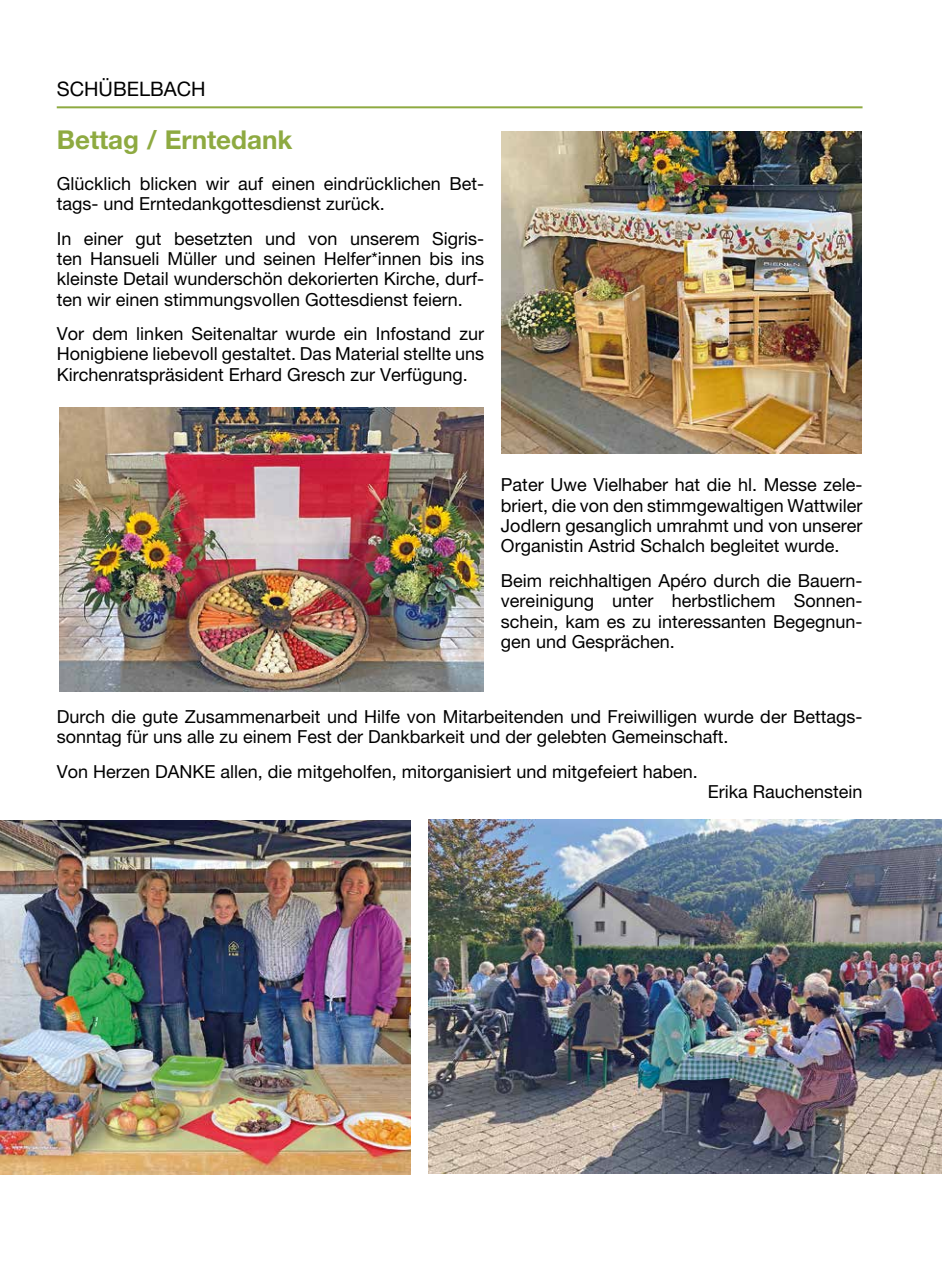
<style>
.page{position:relative;width:942px;height:1276px;background:#fff}
.page>*{position:absolute;margin:0;border:0;box-sizing:border-box;transform-origin:0 0}
.t1{font:700 26px "Helvetica Neue LT Pro";color:#8eaa41}
.t2{font:20px "Helvetica Neue LT Pro";color:#000}
.t3{font:18px/20.4px "Helvetica Neue LT Pro";color:#000;text-align:justify}
</style>
<div class="page">
<hr style="left:57px;top:106px;width:805px;height:2px;background:#8eaa41">
<img style="left:501px;top:132px;width:360px;height:321px">
<img style="left:59px;top:407px;width:424px;height:284px">
<img style="left:428px;top:819px;width:513px;height:354px">
<img style="left:0;top:820px;width:410px;height:354px">
<p class="t2" style="left:57px;top:77px;width:150px">SCHÜBELBACH</p>
<h1 class="t1" style="left:57px;top:124px;width:237px">Bettag / Erntedank</h1>
<p class="t3" style="left:57px;top:173px;width:428px">Glücklich blicken wir auf einen eindrücklichen Bet&shy;tags- und Erntedankgottesdienst zurück.</p>
<p class="t3" style="left:57px;top:228px;width:429px">In einer gut besetzten und von unserem Sigris&shy;ten Hansueli Müller und seinen Helfer*innen bis ins kleinste Detail wunderschön dekorierten Kirche, durf&shy;ten wir einen stimmungsvollen Gottesdienst feiern.</p>
<p class="t3" style="left:57px;top:323px;width:429px">Vor dem linken Seitenaltar wurde ein Infostand zur Honigbiene liebevoll gestaltet. Das Material stellte uns Kirchenratspräsident Erhard Gresch zur Verfügung.</p>
<p class="t3" style="left:501px;top:474px;width:363px">Pater Uwe Vielhaber hat die hl. Messe zele&shy;briert, die von den stimmgewaltigen Wattwiler Jodlern gesanglich umrahmt und von unserer Organistin Astrid Schalch begleitet wurde.</p>
<p class="t3" style="left:501px;top:570px;width:363px">Beim reichhaltigen Apéro durch die Bauern&shy;vereinigung unter herbstlichem Sonnen&shy;schein, kam es zu interessanten Begegnun&shy;gen und Gesprächen.</p>
<p class="t3" style="left:57px;top:706px;width:807px">Durch die gute Zusammenarbeit und Hilfe von Mitarbeitenden und Freiwilligen wurde der Bettags&shy;sonntag für uns alle zu einem Fest der Dankbarkeit und der gelebten Gemeinschaft.</p>
<p class="t3" style="left:57px;top:761px;width:642px">Von Herzen DANKE allen, die mitgeholfen, mitorganisiert und mitgefeiert haben.</p>
<p class="t3" style="left:707px;top:781px;width:156px">Erika Rauchenstein</p>
</div>
